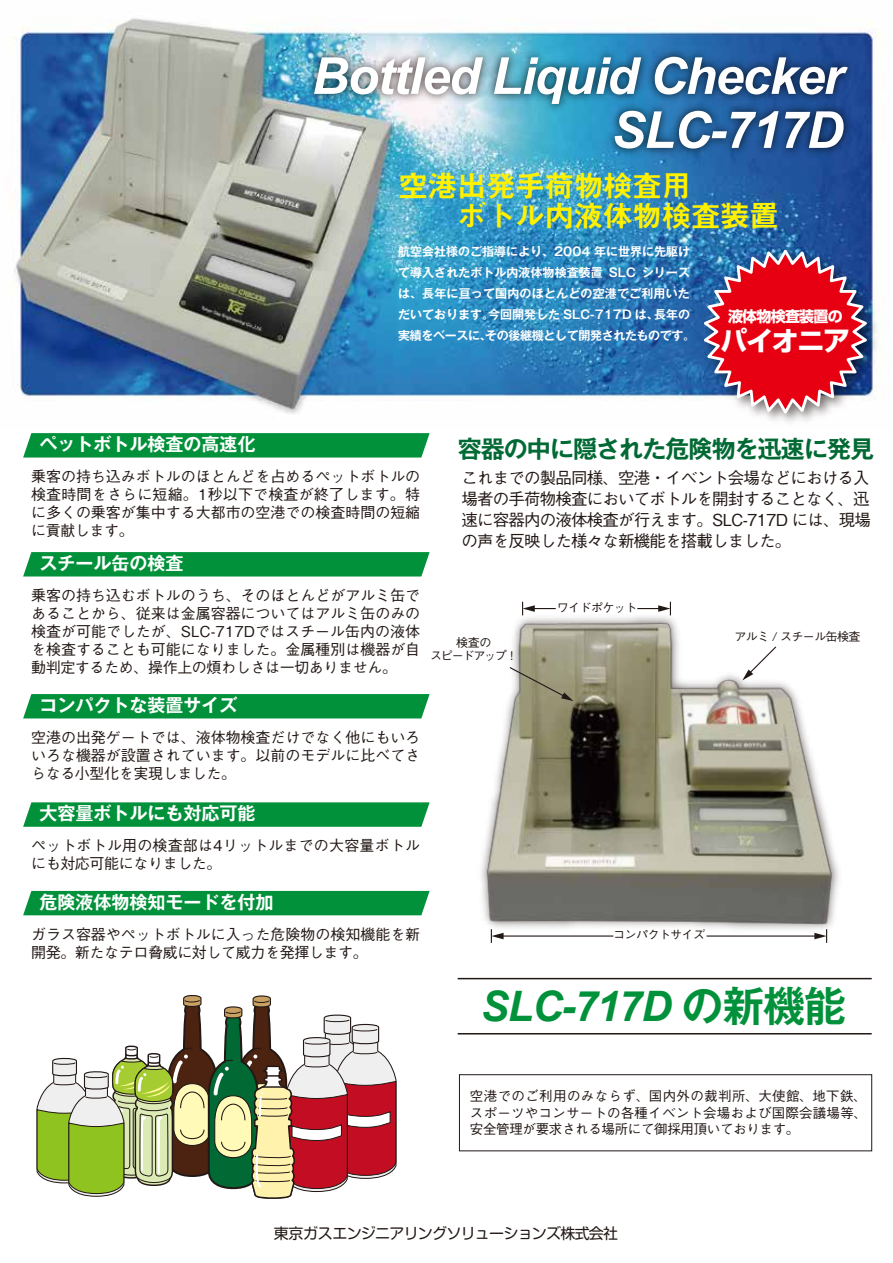
<style>
.page{position:relative;width:893px;height:1263px;background:#fff}
.page>*{position:absolute;margin:0;border:0;box-sizing:border-box;transform-origin:0 0}
.t1{font:italic 700 51px/54px "Arial";letter-spacing:-.025em;color:#fff;text-align:right}
.t2{font:italic 700 42px "Arial";letter-spacing:-.025em;color:#00913a}
.t3{font:30px/30px "Midashi Go Pro MB31";letter-spacing:-.025em;color:#fff100}
.t4{font:700 27px "Shin Go Pro";letter-spacing:-.05em;color:#fff}
.t5{font:700 24px "Gothic MB101 Pro De";letter-spacing:-.04em;color:#006934}
.t6{font:700 18px "Gothic MB101 Pro De";color:#fff}
.t7{font:500 16.5px/21px "Gothic BBB Pro";letter-spacing:-.05em;color:#221815;text-align:justify}
.t8{font:500 15px/18px "Gothic BBB Pro";color:#221815;text-align:justify}
.t9{font:15px "Shin M Go Pro";letter-spacing:-.05em;color:#221815}
.t10{font:700 15px "Shin Go Pro";letter-spacing:-.05em;color:#fff}
.t11{font:500 13.5px/16.5px "Gothic BBB Pro";letter-spacing:-.025em;color:#221815;text-align:justify}
.t12{font:700 12px/21px "Gothic MB101 Pro De";color:#fff}
.t13{font:500 12px "Gothic BBB Pro";letter-spacing:-.05em;color:#221815}
.t14{font:500 12px "Gothic BBB Pro";letter-spacing:-.1em;color:#221815}
.s1{font-family:"Gothic MB101 Pro De";font-style:normal}
</style>
<div class="page">
<img style="left:14px;top:18px;width:863px;height:396px">
<img style="left:390px;top:615px;width:449px;height:328px">
<svg style="left:36px;top:995px;width:361px;height:204px"></svg>
<img style="left:299px;top:37px;width:562px;height:143px">
<img style="left:695px;top:241px;width:182px;height:181px">
<svg style="left:700px;top:247px;width:171px;height:171px;background:#b4425d"></svg>
<div style="left:23px;top:694px;width:407px;height:24px;background:#00913a"></div>
<div style="left:23px;top:552px;width:407px;height:24px;background:#00913a"></div>
<div style="left:23px;top:433px;width:407px;height:24px;background:#00913a"></div>
<svg style="left:23px;top:802px;width:407px;height:25px;background:#0b9542"></svg>
<div style="left:23px;top:891px;width:407px;height:24px;background:#00913a"></div>
<hr style="left:458px;top:978px;width:414px;height:1px;background:#221815">
<hr style="left:458px;top:1033px;width:414px;height:1px;background:#221815">
<svg style="left:637px;top:602px;width:34px;height:13px"></svg>
<svg style="left:522px;top:602px;width:34px;height:13px"></svg>
<hr style="left:706px;top:935px;width:111px;height:2px;background:#221815">
<svg style="left:814px;top:929px;width:13px;height:14px"></svg>
<hr style="left:501px;top:935px;width:112px;height:2px;background:#221815">
<svg style="left:491px;top:929px;width:13px;height:14px"></svg>
<svg style="left:742px;top:645px;width:35px;height:35px"></svg>
<svg style="left:508px;top:666px;width:65px;height:35px;background:#a09d85"></svg>
<div style="left:459px;top:1074px;width:413px;height:77px;border:1px solid #221815"></div>
<h1 class="t1" style="left:312px;top:51px;width:533px">Bottled Liquid Checker<br>SLC-717D</h1>
<h3 class="t3" style="left:398px;top:167px;width:383px">空港出発手荷物検査用<br>　　ボトル内液体物検査装置</h3>
<p class="t12" style="left:398px;top:239px;width:298px">航空会社様のご指導により、2004 年に世界に先駆けて導入されたボトル内液体物検査装置 SLC シリーズは、長年に亘って国内のほとんどの空港でご利用いただいております。今回開発した SLC-717D は、長年の実績をベースに、その後継機として開発されたものです。</p>
<p class="t10" style="left:728px;top:304px;width:116px">液体物検査装置の</p>
<h3 class="t4" style="left:721px;top:319px;width:131px">パイオニア</h3>
<p class="t6" style="left:39px;top:429px;width:218px">ペットボトル検査の高速化</p>
<h3 class="t5" style="left:458px;top:428px;width:418px">容器の中に隠された危険物を迅速に発見</h3>
<p class="t8" style="left:31px;top:466px;width:391px">乗客の持ち込みボトルのほとんどを占めるペットボトルの検査時間をさらに短縮。1秒以下で検査が終了します。特に多くの乗客が集中する大都市の空港での検査時間の短縮に貢献します。</p>
<p class="t7" style="left:461px;top:465px;width:411px">これまでの製品同様、空港・イベント会場などにおける入場者の手荷物検査においてボトルを開封することなく、迅速に容器内の液体検査が行えます。SLC-717D には、現場の声を反映した様々な新機能を搭載しました。</p>
<p class="t6" style="left:39px;top:548px;width:145px">スチール缶の検査</p>
<p class="t8" style="left:31px;top:585px;width:391px">乗客の持ち込むボトルのうち、そのほとんどがアルミ缶であることから、従来は金属容器についてはアルミ缶のみの検査が可能でしたが、SLC-717Dではスチール缶内の液体を検査することも可能になりました。金属種別は機器が自動判定するため、操作上の煩わしさは一切ありません。</p>
<p class="t6" style="left:39px;top:690px;width:200px">コンパクトな装置サイズ</p>
<p class="t8" style="left:31px;top:727px;width:391px">空港の出発ゲートでは、液体物検査だけでなく他にもいろいろな機器が設置されています。以前のモデルに比べてさらなる小型化を実現しました。</p>
<p class="t6" style="left:39px;top:799px;width:218px">大容量ボトルにも対応可能</p>
<p class="t8" style="left:31px;top:835px;width:390px">ペットボトル用の検査部は4リットルまでの大容量ボトルにも対応可能になりました。</p>
<p class="t6" style="left:39px;top:887px;width:236px">危険液体物検知モードを付加</p>
<p class="t8" style="left:31px;top:923px;width:391px">ガラス容器やペットボトルに入った危険物の検知機能を新開発。新たなテロ脅威に対して威力を発揮します。</p>
<p class="t13" style="left:456px;top:633px;width:37px">検査の</p>
<p class="t14" style="left:430px;top:646px;width:89px">スピードアップ！</p>
<p class="t13" style="left:557px;top:598px;width:82px">ワイドポケット</p>
<p class="t13" style="left:735px;top:627px;width:127px">アルミ / スチール缶検査</p>
<p class="t13" style="left:613px;top:925px;width:93px">コンパクトサイズ</p>
<h2 class="t2" style="left:481px;top:979px;width:367px">SLC-717D <span class="s1">の新機能</span></h2>
<p class="t11" style="left:470px;top:1086px;width:398px">空港でのご利用のみならず、国内外の裁判所、大使館、地下鉄、スポーツやコンサートの各種イベント会場および国際会議場等、安全管理が要求される場所にて御採用頂いております。</p>
<p class="t9" style="left:274px;top:1221px;width:346px">東京ガスエンジニアリングソリューションズ株式会社</p>
</div>
